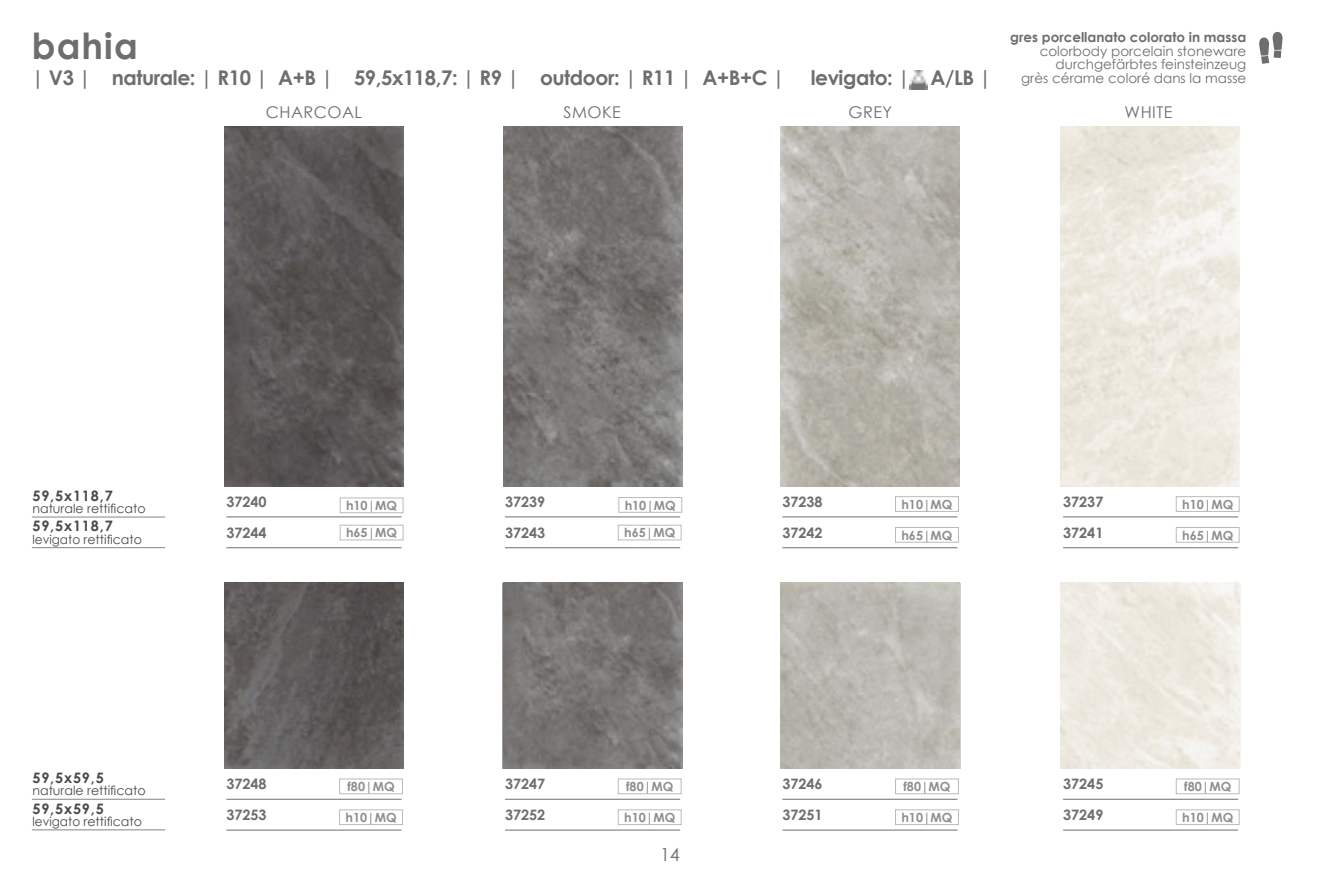
<style>
.page{position:relative;width:1340px;height:893px;background:#fff}
.page>*{position:absolute;margin:0;border:0;box-sizing:border-box;transform-origin:0 0}
.t1{font:700 36px "Century Gothic";letter-spacing:.03em;color:#6f6e6e}
.t2{font:700 20.25px "Century Gothic";letter-spacing:-.02em;color:#6f6e6e}
.t3{font:18px "Century Gothic";color:#6f6e6e}
.t4{font:16.2px "Century Gothic";letter-spacing:.03em;color:#6f6e6e}
.t5{font:700 14.4px "Century Gothic";color:#6f6e6e}
.t6{font:700 14.4px "Century Gothic";letter-spacing:.06em;color:#494948}
.t7{font:13.5px/13.5px "Century Gothic";color:#6f6e6e;text-align:right}
.t8{font:700 13.5px "Century Gothic";color:#6f6e6e}
.t9{font:700 12.6px "Century Gothic";color:#8f8e8d}
.t10{font:12.6px "Century Gothic";color:#494948}
.t11{font:12.6px "Century Gothic";color:#494948;scale:.96 1}
</style>
<div class="page">
<svg style="left:1259px;top:32px;width:23px;height:32px"></svg>
<hr style="left:32px;top:517px;width:133px;height:1px;background:#868585">
<hr style="left:32px;top:547px;width:133px;height:1px;background:#868585">
<hr style="left:32px;top:799px;width:133px;height:1px;background:#868585">
<hr style="left:32px;top:829px;width:133px;height:1px;background:#868585">
<img style="left:224px;top:126px;width:179px;height:360px">
<img style="left:224px;top:583px;width:179px;height:186px">
<img style="left:503px;top:126px;width:179px;height:360px">
<img style="left:503px;top:583px;width:179px;height:186px">
<hr style="left:226px;top:516px;width:134px;height:1px;background:#6f6e6e">
<hr style="left:360px;top:516px;width:41px;height:1px;background:#6f6e6e">
<div style="left:340px;top:497px;width:63px;height:16px;border:1px solid #bababa"></div>
<hr style="left:226px;top:547px;width:134px;height:1px;background:#6f6e6e">
<hr style="left:360px;top:547px;width:41px;height:1px;background:#6f6e6e">
<div style="left:340px;top:525px;width:63px;height:15px;border:1px solid #bababa"></div>
<hr style="left:226px;top:799px;width:134px;height:1px;background:#6f6e6e">
<hr style="left:360px;top:799px;width:41px;height:1px;background:#6f6e6e">
<div style="left:339px;top:778px;width:64px;height:16px;border:1px solid #bababa"></div>
<hr style="left:505px;top:516px;width:134px;height:1px;background:#6f6e6e">
<hr style="left:639px;top:516px;width:41px;height:1px;background:#6f6e6e">
<div style="left:618px;top:497px;width:64px;height:16px;border:1px solid #bababa"></div>
<hr style="left:505px;top:799px;width:134px;height:1px;background:#6f6e6e">
<hr style="left:639px;top:799px;width:41px;height:1px;background:#6f6e6e">
<div style="left:617px;top:778px;width:64px;height:16px;border:1px solid #bababa"></div>
<hr style="left:782px;top:516px;width:134px;height:1px;background:#6f6e6e">
<hr style="left:916px;top:516px;width:41px;height:1px;background:#6f6e6e">
<div style="left:895px;top:496px;width:63px;height:16px;border:1px solid #bababa"></div>
<hr style="left:1063px;top:516px;width:133px;height:1px;background:#6f6e6e">
<hr style="left:1196px;top:516px;width:42px;height:1px;background:#6f6e6e">
<div style="left:1175px;top:496px;width:64px;height:16px;border:1px solid #bababa"></div>
<hr style="left:782px;top:799px;width:134px;height:1px;background:#6f6e6e">
<hr style="left:916px;top:799px;width:41px;height:1px;background:#6f6e6e">
<div style="left:895px;top:778px;width:63px;height:16px;border:1px solid #bababa"></div>
<hr style="left:1063px;top:799px;width:133px;height:1px;background:#6f6e6e">
<hr style="left:1196px;top:799px;width:42px;height:1px;background:#6f6e6e">
<div style="left:1175px;top:778px;width:64px;height:16px;border:1px solid #bababa"></div>
<hr style="left:1063px;top:830px;width:133px;height:1px;background:#6f6e6e">
<hr style="left:1196px;top:830px;width:42px;height:1px;background:#6f6e6e">
<div style="left:1175px;top:809px;width:64px;height:16px;border:1px solid #bababa"></div>
<hr style="left:226px;top:830px;width:134px;height:1px;background:#6f6e6e">
<hr style="left:360px;top:830px;width:41px;height:1px;background:#6f6e6e">
<div style="left:339px;top:809px;width:64px;height:16px;border:1px solid #bababa"></div>
<hr style="left:505px;top:547px;width:134px;height:1px;background:#6f6e6e">
<hr style="left:639px;top:547px;width:41px;height:1px;background:#6f6e6e">
<div style="left:617px;top:525px;width:64px;height:15px;border:1px solid #bababa"></div>
<hr style="left:505px;top:830px;width:134px;height:1px;background:#6f6e6e">
<hr style="left:639px;top:830px;width:41px;height:1px;background:#6f6e6e">
<div style="left:617px;top:809px;width:64px;height:16px;border:1px solid #bababa"></div>
<hr style="left:782px;top:547px;width:134px;height:1px;background:#6f6e6e">
<hr style="left:916px;top:547px;width:41px;height:1px;background:#6f6e6e">
<div style="left:895px;top:527px;width:63px;height:16px;border:1px solid #bababa"></div>
<hr style="left:1063px;top:547px;width:133px;height:1px;background:#6f6e6e">
<hr style="left:1196px;top:547px;width:42px;height:1px;background:#6f6e6e">
<div style="left:1175px;top:527px;width:64px;height:16px;border:1px solid #bababa"></div>
<hr style="left:782px;top:830px;width:134px;height:1px;background:#6f6e6e">
<hr style="left:916px;top:830px;width:41px;height:1px;background:#6f6e6e">
<div style="left:895px;top:809px;width:63px;height:16px;border:1px solid #bababa"></div>
<img style="left:909px;top:70px;width:18px;height:19px">
<h1 class="t1" style="left:32px;top:23px;width:107px">bahia</h1>
<h2 class="t2" style="left:32px;top:65px;width:754px">| V3 | naturale: | R10 | A+B | 59,5x118,7: | R9 | outdoor: | R11 | A+B+C |</h2>
<h2 class="t2" style="left:810px;top:65px;width:182px">levigato: | A/LB |</h2>
<p class="t4" style="left:266px;top:101px;width:98px">CHARCOAL</p>
<p class="t4" style="left:563px;top:101px;width:59px">SMOKE</p>
<p class="t4" style="left:848px;top:101px;width:45px">GREY</p>
<p class="t4" style="left:1124px;top:101px;width:49px">WHITE</p>
<p class="t8" style="left:1010px;top:28px;width:237px">gres porcellanato colorato in massa</p>
<p class="t7" style="left:1021px;top:43px;width:227px">colorbody porcelain stoneware durchgefärbtes feinsteinzeug<br>grès cérame coloré dans la masse</p>
<p class="t6" style="left:32px;top:486px;width:82px">59,5x118,7</p>
<p class="t10" style="left:32px;top:500px;width:115px">naturale rettificato</p>
<p class="t6" style="left:32px;top:517px;width:82px">59,5x118,7</p>
<p class="t11" style="left:32px;top:531px;width:116px">levigato rettificato</p>
<p class="t5" style="left:226px;top:492px;width:42px">37240</p>
<p class="t9" style="left:346px;top:497px;width:53px">h10|MQ</p>
<p class="t5" style="left:226px;top:523px;width:42px">37244</p>
<p class="t9" style="left:346px;top:525px;width:53px">h65|MQ</p>
<p class="t5" style="left:505px;top:492px;width:42px">37239</p>
<p class="t9" style="left:624px;top:497px;width:53px">h10|MQ</p>
<p class="t5" style="left:505px;top:523px;width:42px">37243</p>
<p class="t9" style="left:624px;top:525px;width:53px">h65|MQ</p>
<p class="t5" style="left:782px;top:492px;width:42px">37238</p>
<p class="t9" style="left:901px;top:496px;width:53px">h10|MQ</p>
<p class="t5" style="left:1063px;top:492px;width:42px">37237</p>
<p class="t9" style="left:1182px;top:496px;width:53px">h10|MQ</p>
<p class="t5" style="left:782px;top:523px;width:42px">37242</p>
<p class="t9" style="left:901px;top:527px;width:53px">h65|MQ</p>
<p class="t5" style="left:1063px;top:523px;width:42px">37241</p>
<p class="t9" style="left:1182px;top:527px;width:53px">h65|MQ</p>
<p class="t6" style="left:32px;top:768px;width:73px">59,5x59,5</p>
<p class="t10" style="left:32px;top:783px;width:115px">naturale rettificato</p>
<p class="t6" style="left:32px;top:799px;width:73px">59,5x59,5</p>
<p class="t11" style="left:32px;top:813px;width:116px">levigato rettificato</p>
<p class="t5" style="left:226px;top:775px;width:42px">37248</p>
<p class="t9" style="left:347px;top:778px;width:49px">f80|MQ</p>
<p class="t5" style="left:505px;top:775px;width:42px">37247</p>
<p class="t9" style="left:626px;top:778px;width:49px">f80|MQ</p>
<p class="t5" style="left:782px;top:775px;width:42px">37246</p>
<p class="t9" style="left:903px;top:778px;width:49px">f80|MQ</p>
<p class="t5" style="left:1063px;top:775px;width:42px">37245</p>
<p class="t9" style="left:1184px;top:778px;width:49px">f80|MQ</p>
<p class="t5" style="left:226px;top:806px;width:42px">37253</p>
<p class="t9" style="left:345px;top:809px;width:53px">h10|MQ</p>
<p class="t5" style="left:1063px;top:806px;width:42px">37249</p>
<p class="t9" style="left:1182px;top:809px;width:53px">h10|MQ</p>
<p class="t5" style="left:505px;top:806px;width:42px">37252</p>
<p class="t9" style="left:624px;top:809px;width:53px">h10|MQ</p>
<p class="t5" style="left:782px;top:806px;width:42px">37251</p>
<p class="t9" style="left:901px;top:809px;width:53px">h10|MQ</p>
<h3 class="t3" style="left:660px;top:843px;width:21px">14</h3>
</div>
